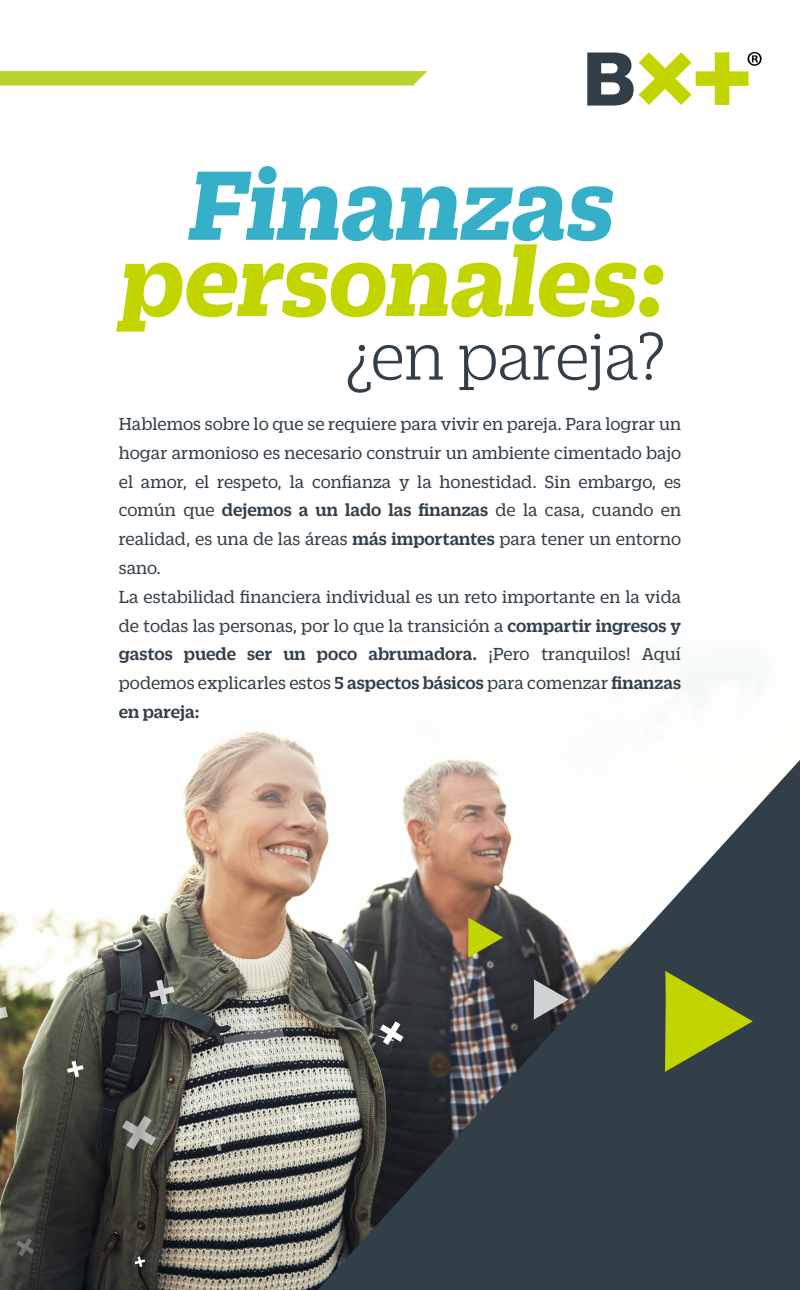
<style>
.page{position:relative;width:800px;height:1290px;background:#fff}
.page>*{position:absolute;margin:0;border:0;box-sizing:border-box;transform-origin:0 0}
.t1{font:italic 700 106.6px "Duplicate Slab";color:#c2d500}
.t2{font:italic 700 106.6px "Duplicate Slab";color:#36b0c9}
.t3{font:300 71.3px "Duplicate Slab";color:#323e48}
.t4{font:18.9px/28.8px "Duplicate Slab";color:#323e48}
.s1{font-weight:500}
</style>
<div class="page">
<img style="left:0;top:674px;width:764px;height:607px">
<svg style="left:0;top:71px;width:428px;height:15px;background:#bed53b"></svg>
<svg style="left:587px;top:52px;width:175px;height:54px"></svg>
<svg style="left:315px;top:760px;width:485px;height:530px;fill:#323e48"></svg>
<svg style="left:223px;top:1007px;width:62px;height:62px;background:#adaea8"></svg>
<svg style="left:61px;top:813px;width:80px;height:80px"></svg>
<svg style="left:149px;top:980px;width:25px;height:25px"></svg>
<svg style="left:0;top:995px;width:8px;height:44px"></svg>
<svg style="left:135px;top:1257px;width:10px;height:10px"></svg>
<svg style="left:293px;top:1115px;width:11px;height:10px"></svg>
<svg style="left:67px;top:1061px;width:17px;height:16px"></svg>
<svg style="left:210px;top:1135px;width:16px;height:16px"></svg>
<svg style="left:122px;top:1116px;width:34px;height:34px"></svg>
<svg style="left:380px;top:1021px;width:23px;height:24px"></svg>
<svg style="left:16px;top:1238px;width:18px;height:18px"></svg>
<svg style="left:34px;top:927px;width:18px;height:18px"></svg>
<svg style="left:665px;top:969px;width:88px;height:103px;background:#778724"></svg>
<svg style="left:468px;top:917px;width:35px;height:41px"></svg>
<svg style="left:534px;top:979px;width:35px;height:41px"></svg>
<h1 class="t2" style="left:190px;top:132px;width:426px">Finanzas</h1>
<h1 class="t1" style="left:120px;top:209px;width:547px">personales:</h1>
<h2 class="t3" style="left:345px;top:313px;width:321px">¿en pareja?</h2>
<p class="t4" style="left:119px;top:408px;width:564px">Hablemos sobre lo que se requiere para vivir en pareja. Para lograr un hogar armonioso es necesario construir un ambiente cimentado bajo el amor, el respeto, la confianza y la honestidad. Sin embargo, es común que <span class="s1">dejemos a un lado las finanzas</span> de la casa, cuando en realidad, es una de las áreas <span class="s1">más importantes</span> para tener un entorno sano.<br>La estabilidad financiera individual es un reto importante en la vida de todas las personas, por lo que la transición a <span class="s1">compartir ingresos y gastos puede ser un poco abrumadora.</span> ¡Pero tranquilos! Aquí podemos explicarles estos <span class="s1">5 aspectos básicos</span> para comenzar <span class="s1">finanzas en pareja:</span></p>
</div>
